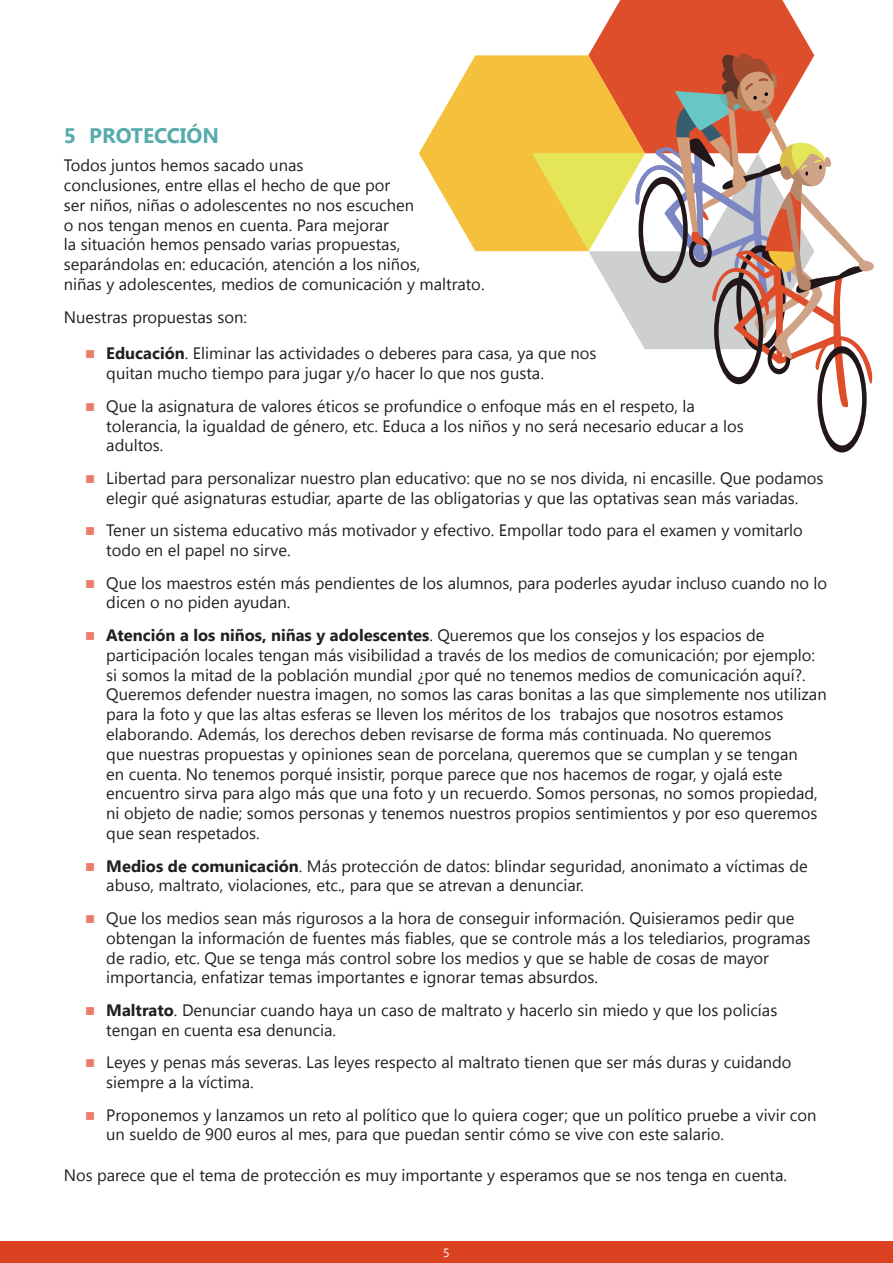
<style>
.page{position:relative;width:893px;height:1263px;background:#fff}
.page>*{position:absolute;margin:0;border:0;box-sizing:border-box;transform-origin:0 0}
.t1{font:700 21px "Segoe UI";color:#57abab}
.t2{font:16.5px/19.8px "Segoe UI";color:#231f20}
.t3{font:12px "Segoe UI";color:#fff}
.s1{font-weight:700}
</style>
<div class="page">
<div style="left:0;top:1242px;width:893px;height:21px;background:#da4120"></div>
<svg style="left:419px;top:0;width:455px;height:452px"></svg>
<p class="t1" style="left:64px;top:120px;width:157px">5 PROTECCIÓN</p>
<p class="t2" style="left:64px;top:155px;width:422px">Todos juntos hemos sacado unas<br>conclusiones, entre ellas el hecho de que por<br>ser niños, niñas o adolescentes no nos escuchen<br>o nos tengan menos en cuenta. Para mejorar<br>la situación hemos pensado varias propuestas, separándolas en: educación, atención a los niños,<br>niñas y adolescentes, medios de comunicación y maltrato.</p>
<p class="t2" style="left:64px;top:306px;width:185px">Nuestras propuestas son:</p>
<p class="t2" style="left:106px;top:343px;width:492px"><span class="s1">Educación</span>. Eliminar las actividades o deberes para casa, ya que nos quitan mucho tiempo para jugar y/o hacer lo que nos gusta.</p>
<p class="t2" style="left:106px;top:395px;width:639px">Que la asignatura de valores éticos se profundice o enfoque más en el respeto, la tolerancia, la igualdad de género, etc. Educa a los niños y no será necesario educar a los adultos.</p>
<p class="t2" style="left:106px;top:467px;width:719px">Libertad para personalizar nuestro plan educativo: que no se nos divida, ni encasille. Que podamos elegir qué asignaturas estudiar, aparte de las obligatorias y que las optativas sean más variadas.</p>
<p class="t2" style="left:106px;top:520px;width:698px">Tener un sistema educativo más motivador y efectivo. Empollar todo para el examen y vomitarlo todo en el papel no sirve.</p>
<p class="t2" style="left:106px;top:572px;width:722px">Que los maestros estén más pendientes de los alumnos, para poderles ayudar incluso cuando no lo dicen o no piden ayudan.</p>
<p class="t2" style="left:106px;top:624px;width:722px"><span class="s1">Atención a los niños, niñas y adolescentes</span>. Queremos que los consejos y los espacios de participación locales tengan más visibilidad a través de los medios de comunicación; por ejemplo: si somos la mitad de la población mundial ¿por qué no tenemos medios de comunicación aquí?.<br>Queremos defender nuestra imagen, no somos las caras bonitas a las que simplemente nos utilizan para la foto y que las altas esferas se lleven los méritos de los trabajos que nosotros estamos elaborando. Además, los derechos deben revisarse de forma más continuada. No queremos<br>que nuestras propuestas y opiniones sean de porcelana, queremos que se cumplan y se tengan<br>en cuenta. No tenemos porqué insistir, porque parece que nos hacemos de rogar, y ojalá este encuentro sirva para algo más que una foto y un recuerdo. Somos personas, no somos propiedad, ni objeto de nadie; somos personas y tenemos nuestros propios sentimientos y por eso queremos que sean respetados.</p>
<p class="t2" style="left:106px;top:855px;width:703px"><span class="s1">Medios de comunicación</span>. Más protección de datos: blindar seguridad, anonimato a víctimas de abuso, maltrato, violaciones, etc., para que se atrevan a denunciar.</p>
<p class="t2" style="left:106px;top:907px;width:706px">Que los medios sean más rigurosos a la hora de conseguir información. Quisieramos pedir que obtengan la información de fuentes más fiables, que se controle más a los telediarios, programas de radio, etc. Que se tenga más control sobre los medios y que se hable de cosas de mayor importancia, enfatizar temas importantes e ignorar temas absurdos.</p>
<p class="t2" style="left:106px;top:999px;width:672px"><span class="s1">Maltrato</span>. Denunciar cuando haya un caso de maltrato y hacerlo sin miedo y que los policías tengan en cuenta esa denuncia.</p>
<p class="t2" style="left:106px;top:1052px;width:687px">Leyes y penas más severas. Las leyes respecto al maltrato tienen que ser más duras y cuidando siempre a la víctima.</p>
<p class="t2" style="left:106px;top:1104px;width:712px">Proponemos y lanzamos un reto al político que lo quiera coger; que un político pruebe a vivir con un sueldo de 900 euros al mes, para que puedan sentir cómo se vive con este salario.</p>
<p class="t2" style="left:64px;top:1165px;width:725px">Nos parece que el tema de protección es muy importante y esperamos que se nos tenga en cuenta.</p>
<p class="t3" style="left:443px;top:1244px;width:8px">5</p>
</div>
